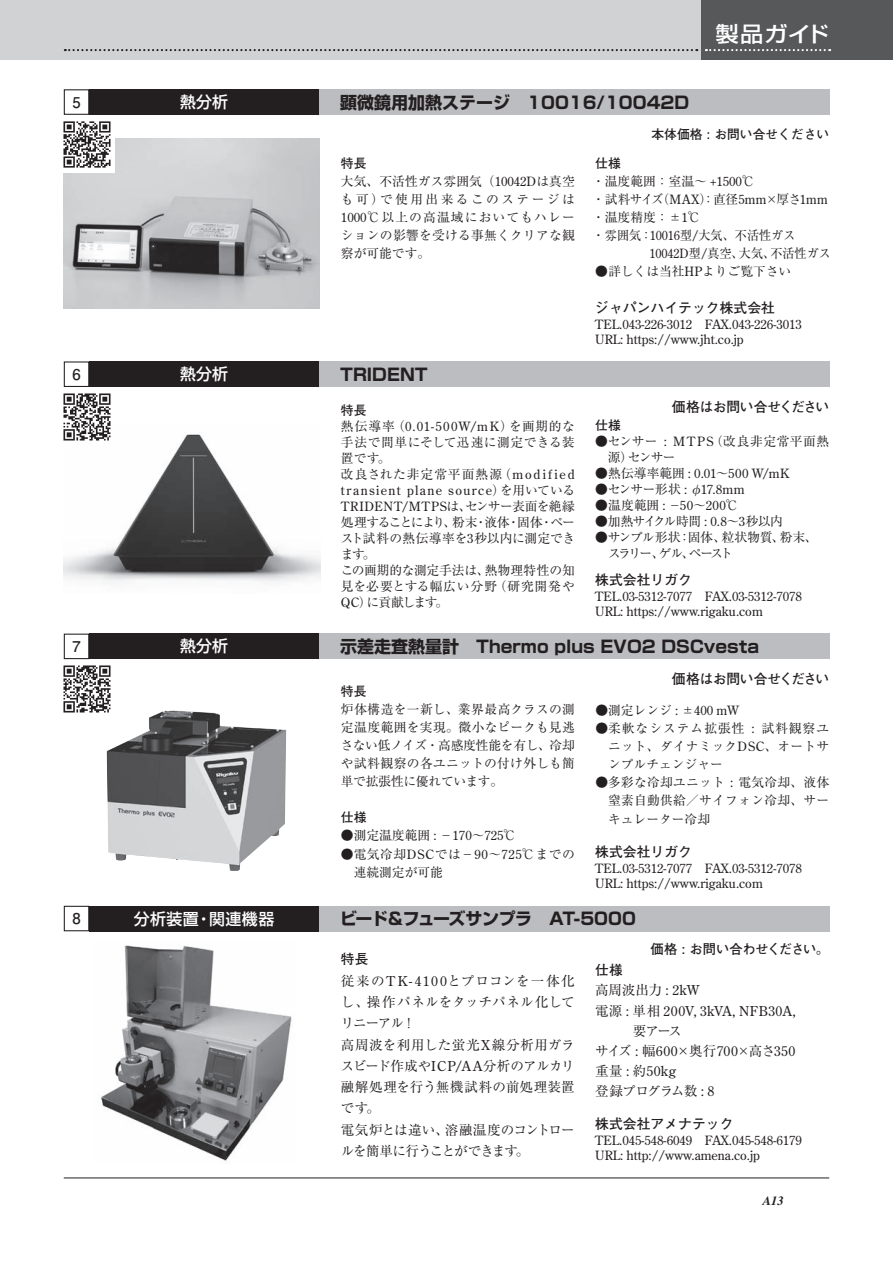
<style>
.page{position:relative;width:893px;height:1263px;background:#fff}
.page>*{position:absolute;margin:0;border:0;box-sizing:border-box;transform-origin:0 0}
.t1{font:500 21.3px "Shin Go Pr 6 N";letter-spacing:.02em;color:#fff;scale:1.1 1}
.t2{font:700 16.95px "Shin Go Pr 6 N";color:#231f20}
.t3{font:700 16.95px "Shin Go Pr 6 N";letter-spacing:-.035em;color:#231f20}
.t4{font:500 15.9px "Shin Go Pr 6 N";letter-spacing:.005em;color:#fff}
.t5{font:500 15.9px "Shin Go Pr 6 N";letter-spacing:.025em;color:#fff}
.t6{font:700 14.85px "Futo Go B101 Pr 6 N";color:#231f20}
.t7{font:700 13.8px "Futo Go B101 Pr 6 N";color:#231f20}
.t8{font:700 13.8px "Futo Go B101 Pr 6 N";letter-spacing:-.03em;color:#231f20}
.t9{font:13.5px/21.3px "Ryumin Pr 6 N";letter-spacing:-.01em;color:#231f20}
.t10{font:13.5px "Century Old Style Std";letter-spacing:.03em;color:#231f20}
.t11{font:13.5px/20.2px "Ryumin Pr 6 N";letter-spacing:-.12em;color:#231f20}
.t12{font:13.5px "Ryumin Pr 6 N";letter-spacing:-.07em;color:#231f20}
.t13{font:700 13.5px "Futo Go B101 Pr 6 N";color:#231f20}
.t14{font:700 13.35px "Futo Go B101 Pr 6 N";letter-spacing:-.02em;color:#231f20}
.t15{font:12.75px/18.1px "Ryumin Pr 6 N";color:#231f20;text-align:justify}
.t16{font:12.75px/14.9px "Century Old Style Std";color:#231f20}
.t17{font:12.75px/18.1px "Ryumin Pr 6 N";letter-spacing:.02em;color:#231f20}
.t18{font:12.75px/15.9px "Century Old Style Std";letter-spacing:.1em;color:#231f20}
.t19{font:12.75px/15.9px "Ryumin Pr 6 N";letter-spacing:.045em;color:#231f20}
.t20{font:12.75px "Ryumin Pr 6 N";letter-spacing:-.055em;color:#231f20}
.t21{font:12.75px/15.9px "Ryumin Pr 6 N";letter-spacing:-.08em;color:#231f20}
.t22{font:700 12.75px "Futo Go B101 Pr 6 N";color:#231f20}
.t23{font:12.75px "Ryumin Pr 6 N";color:#231f20;scale:.95 1}
.t24{font:italic 700 12.75px "Times LT Std";color:#231f20}
.s1{font-family:"Century Old Style Std"}
.s2{font-family:"Ryumin Pr 6 N"}
</style>
<div class="page">
<div style="left:0;top:0;width:893px;height:60px;background:#d1d2d4"></div>
<div style="left:702px;top:0;width:191px;height:60px;background:#57585a"></div>
<hr style="left:64px;top:1178px;width:765px;height:1px;background:#231f20">
<svg style="left:65px;top:49px;width:632px;height:2px"></svg>
<svg style="left:706px;top:49px;width:124px;height:2px"></svg>
<div style="left:319px;top:89px;width:510px;height:26px;background:#bcbdc0"></div>
<div style="left:89px;top:89px;width:230px;height:26px;background:#231f20"></div>
<div style="left:64px;top:89px;width:25px;height:26px;border:1px solid #231f20"></div>
<img style="left:64px;top:138px;width:255px;height:170px">
<img style="left:64px;top:121px;width:51px;height:51px">
<img style="left:107px;top:710px;width:179px;height:161px">
<img style="left:64px;top:434px;width:257px;height:149px">
<div style="left:319px;top:634px;width:510px;height:25px;background:#bcbdc0"></div>
<div style="left:319px;top:361px;width:510px;height:26px;background:#bcbdc0"></div>
<div style="left:89px;top:634px;width:230px;height:25px;background:#231f20"></div>
<div style="left:89px;top:361px;width:230px;height:26px;background:#231f20"></div>
<div style="left:64px;top:634px;width:25px;height:25px;border:1px solid #231f20"></div>
<div style="left:64px;top:361px;width:25px;height:26px;border:1px solid #231f20"></div>
<img style="left:64px;top:665px;width:47px;height:49px">
<img style="left:64px;top:393px;width:47px;height:47px">
<img style="left:101px;top:945px;width:191px;height:216px">
<div style="left:319px;top:906px;width:510px;height:25px;background:#bcbdc0"></div>
<div style="left:89px;top:906px;width:230px;height:25px;background:#231f20"></div>
<div style="left:64px;top:906px;width:25px;height:25px;border:1px solid #231f20"></div>
<p class="t6" style="left:72px;top:90px;width:10px">5</p>
<p class="t4" style="left:180px;top:89px;width:49px">熱分析</p>
<p class="t6" style="left:72px;top:362px;width:10px">6</p>
<p class="t4" style="left:180px;top:361px;width:49px">熱分析</p>
<p class="t6" style="left:72px;top:634px;width:10px">7</p>
<p class="t4" style="left:180px;top:633px;width:49px">熱分析</p>
<p class="t6" style="left:72px;top:907px;width:10px">8</p>
<p class="t5" style="left:134px;top:905px;width:142px">分析装置・関連機器</p>
<h1 class="t1" style="left:715px;top:17px;width:105px">製品ガイド</h1>
<h2 class="t2" style="left:340px;top:89px;width:351px">顕微鏡用加熱ステージ　10016/10042D</h2>
<p class="t22" style="left:652px;top:124px;width:179px">本体価格 : お問い合せください</p>
<p class="t22" style="left:341px;top:153px;width:27px">特長</p>
<p class="t15" style="left:341px;top:171px;width:235px">大気、不活性ガス雰囲気（<span class="s1">10042D</span>は真空も可）で使用出来るこのステージは<span class="s1">1000</span>℃以上の高温域においてもハレーションの影響を受ける事無くクリアな観察が可能です。</p>
<p class="t22" style="left:595px;top:153px;width:27px">仕様</p>
<p class="t15" style="left:592px;top:171px;width:164px">・温度範囲：室温～ <span class="s1">+1500</span>℃</p>
<p class="t20" style="left:592px;top:189px;width:237px">・試料サイズ（<span class="s1">MAX</span>）：直径<span class="s1">5mm</span>×厚さ<span class="s1">1mm</span></p>
<p class="t15" style="left:592px;top:207px;width:110px">・温度精度：±<span class="s1">1</span>℃</p>
<p class="t15" style="left:592px;top:226px;width:205px">・雰囲気：<span class="s1">10016</span>型<span class="s1">/</span>大気、不活性ガス</p>
<p class="t23" style="left:649px;top:243px;width:193px"><span class="s1">10042D</span>型<span class="s1">/</span>真空、大気、不活性ガス</p>
<p class="t15" style="left:595px;top:262px;width:198px">●詳しくは当社<span class="s1">HP</span>よりご覧下さい</p>
<h2 class="t2" style="left:340px;top:361px;width:89px">TRIDENT</h2>
<p class="t7" style="left:595px;top:296px;width:181px">ジャパンハイテック株式会社</p>
<p class="t16" style="left:595px;top:317px;width:208px">TEL.043-226-3012 FAX.043-226-3013<br>URL: https://www.jht.co.jp</p>
<p class="t8" style="left:672px;top:396px;width:159px">価格はお問い合せください</p>
<p class="t22" style="left:341px;top:400px;width:27px">特長</p>
<p class="t16" style="left:341px;top:419px;width:235px"><span class="s2">熱伝導率（</span>0.01-500W/mK<span class="s2">）を画期的な</span></p>
<p class="t19" style="left:341px;top:434px;width:235px">手法で間単にそして迅速に測定できる装置です。<br>改良された非定常平面熱源（<span class="s1">modified</span></p>
<p class="t18" style="left:341px;top:482px;width:236px">transient plane source<span class="s2">）を用いている<br></span>TRIDENT/MTPS<span class="s2">は、センサー表面を絶縁</span></p>
<p class="t15" style="left:341px;top:513px;width:236px;line-height:15.9px;text-align:left">処理することにより、粉末・液体・固体・ペースト試料の熱伝導率を<span class="s1">3</span>秒以内に測定できます。<br>この画期的な測定手法は、熱物理特性の知見を必要とする幅広い分野（研究開発や<br><span class="s1">QC</span>）に貢献します。</p>
<p class="t22" style="left:595px;top:415px;width:27px">仕様</p>
<p class="t17" style="left:608px;top:433px;width:223px;line-height:15.9px;text-indent:-13px">●センサー <span class="s1">: MTPS</span>（改良非定常平面熱源）センサー</p>
<p class="t16" style="left:595px;top:466px;width:195px"><span class="s2">●熱伝導率範囲</span> : 0.01<span class="s2">～</span>500 W/mK</p>
<p class="t15" style="left:595px;top:479px;width:151px">●センサー形状 <span class="s1">:</span> φ<span class="s1">17.8mm</span></p>
<p class="t15" style="left:595px;top:495px;width:145px">●温度範囲 <span class="s1">:</span> －<span class="s1">50</span>～<span class="s1">200</span>℃</p>
<p class="t20" style="left:595px;top:511px;width:189px">●加熱サイクル時間 <span class="s1">: 0.8</span>～<span class="s1">3</span>秒以内</p>
<p class="t21" style="left:595px;top:528px;width:224px">●サンプル形状：固体、粒状物質、粉末、　スラリー、ゲル、ペースト</p>
<p class="t7" style="left:595px;top:569px;width:98px">株式会社リガク</p>
<p class="t16" style="left:595px;top:589px;width:208px">TEL.03-5312-7077 FAX.03-5312-7078<br>URL: https://www.rigaku.com</p>
<h2 class="t2" style="left:340px;top:633px;width:420px">示差走査熱量計　Thermo plus EVO2 DSCvesta</h2>
<p class="t22" style="left:341px;top:681px;width:27px">特長</p>
<p class="t15" style="left:341px;top:699px;width:236px">炉体構造を一新し、業界最高クラスの測定温度範囲を実現。微小なピークも見逃さない低ノイズ・高感度性能を有し、冷却や試料観察の各ユニットの付け外しも簡単で拡張性に優れています。</p>
<p class="t22" style="left:341px;top:807px;width:27px">仕様</p>
<p class="t15" style="left:341px;top:826px;width:177px">●測定温度範囲 <span class="s1">:</span> －<span class="s1">170</span>～<span class="s1">725</span>℃</p>
<p class="t17" style="left:354px;top:844px;width:223px;text-indent:-13px">●電気冷却<span class="s1">DSC</span>では－<span class="s1">90</span>～<span class="s1">725</span>℃までの連続測定が可能</p>
<p class="t8" style="left:672px;top:668px;width:159px">価格はお問い合せください</p>
<p class="t15" style="left:595px;top:700px;width:146px">●測定レンジ <span class="s1">:</span> ±<span class="s1">400 mW</span></p>
<p class="t15" style="left:608px;top:719px;width:223px;text-indent:-13px">●柔軟なシステム拡張性 <span class="s1">:</span> 試料観察ユニット、ダイナミック<span class="s1">DSC</span>、オートサンプルチェンジャー</p>
<p class="t15" style="left:608px;top:773px;width:223px;text-indent:-13px">●多彩な冷却ユニット <span class="s1">:</span> 電気冷却、液体窒素自動供給／サイフォン冷却、サーキュレーター冷却</p>
<p class="t7" style="left:595px;top:841px;width:98px">株式会社リガク</p>
<p class="t16" style="left:595px;top:861px;width:208px">TEL.03-5312-7077 FAX.03-5312-7078<br>URL: https://www.rigaku.com</p>
<h2 class="t3" style="left:340px;top:905px;width:297px">ビード＆フューズサンプラ　AT-5000</h2>
<p class="t13" style="left:341px;top:948px;width:29px">特長</p>
<p class="t9" style="left:341px;top:969px;width:235px">従来の<span class="s1">TK-4100</span>とプロコンを一体化し、操作パネルをタッチパネル化してリニーアル！<br>高周波を利用した蛍光<span class="s1">X</span>線分析用ガラスビード作成や<span class="s1">ICP/A A</span>分析のアルカリ融解処理を行う無機試料の前処理装置です。<br>電気炉とは違い、溶融温度のコントロールを簡単に行うことができます。</p>
<p class="t14" style="left:650px;top:938px;width:180px">価格 : お問い合わせください。</p>
<p class="t13" style="left:595px;top:959px;width:29px">仕様</p>
<p class="t9" style="left:595px;top:979px;width:106px">高周波出力 <span class="s1">: 2kW</span></p>
<p class="t10" style="left:595px;top:1002px;width:202px"><span class="s2">電源</span> : <span class="s2">単相</span> 200V, 3kVA, NFB30A,</p>
<p class="t11" style="left:595px;top:1020px;width:201px;text-indent:38px">要アース<br>サイズ <span class="s1">:</span> 幅<span class="s1">600</span>×奥行<span class="s1">700</span>×高さ<span class="s1">350</span></p>
<p class="t10" style="left:595px;top:1062px;width:82px"><span class="s2">重量</span> : <span class="s2">約</span>50kg</p>
<p class="t12" style="left:595px;top:1081px;width:120px">登録プログラム数 <span class="s1">: 8</span></p>
<p class="t7" style="left:595px;top:1113px;width:140px">株式会社アメナテック</p>
<p class="t16" style="left:595px;top:1133px;width:208px">TEL.045-548-6049 FAX.045-548-6179<br>URL: http://www.amena.co.jp</p>
<p class="t24" style="left:763px;top:1193px;width:23px">A13</p>
</div>
